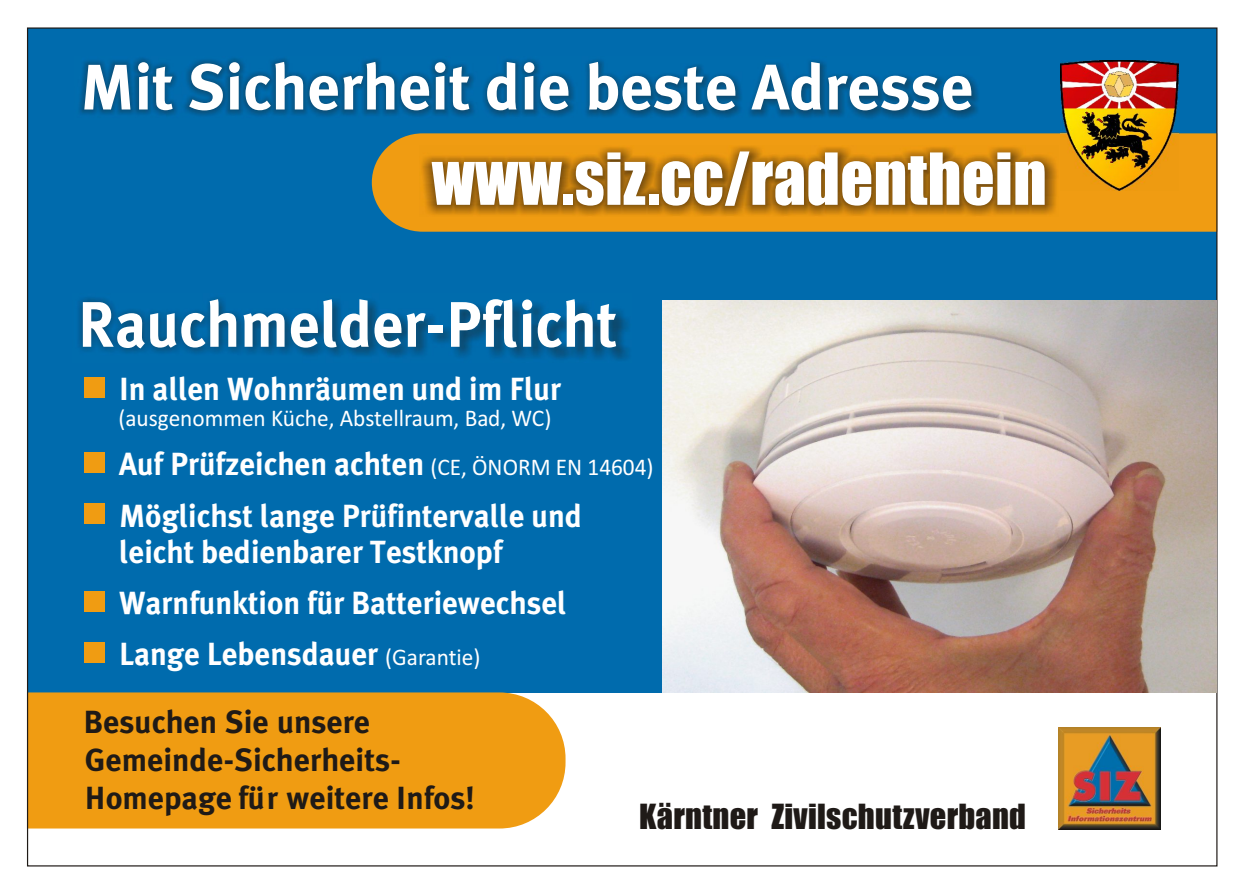
<style>
.page{position:relative;width:1248px;height:896px;background:#fff}
.page>*{position:absolute;margin:0;border:0;box-sizing:border-box;transform-origin:0 0}
.t1{font:66.2px "Impact";letter-spacing:.005em;color:#fff}
.t2{font:700 64.2px "Meta Plus";color:#fff}
.t3{font:700 64.2px "Meta Plus";color:#fff;scale:.95 1}
.t4{font:700 32px "Meta Plus";color:#fff}
.t5{font:700 32px/38px "Meta Plus";color:#1f1a17}
.t6{font:32px "Impact";letter-spacing:.01em;color:#1f1a17}
.t7{font:24px "Calibri";color:#fff}
.s1{font-family:"Calibri";font-weight:400;font-size:24px}
</style>
<div class="page">
<div style="left:28px;top:28px;width:1189px;height:665px;background:#006bad"></div>
<div style="left:29px;top:692px;width:537px;height:137px;background:#f09c12"></div>
<img style="left:1058px;top:728px;width:102px;height:102px">
<img style="left:79px;top:58px;width:899px;height:60px">
<svg style="left:372px;top:133px;width:844px;height:99px;background:#e39919"></svg>
<img style="left:419px;top:145px;width:639px;height:72px">
<div style="left:84px;top:503px;width:21px;height:21px;background:#f09c12"></div>
<div style="left:84px;top:452px;width:21px;height:21px;background:#f09c12"></div>
<div style="left:84px;top:591px;width:21px;height:21px;background:#f09c12"></div>
<div style="left:84px;top:642px;width:21px;height:21px;background:#f09c12"></div>
<img style="left:79px;top:298px;width:550px;height:62px">
<div style="left:84px;top:377px;width:21px;height:21px;background:#f09c12"></div>
<img style="left:662px;top:301px;width:554px;height:392px">
<img style="left:1061px;top:61px;width:118px;height:130px">
<h2 class="t2" style="left:80px;top:50px;width:895px">Mit Sicherheit die beste Adresse</h2>
<h1 class="t1" style="left:432px;top:152px;width:616px">www.siz.cc/radenthein</h1>
<h2 class="t3" style="left:78px;top:287px;width:569px">Rauchmelder-Pflicht</h2>
<p class="t4" style="left:119px;top:370px;width:443px">In allen Wohnräumen und im Flur</p>
<p class="t7" style="left:118px;top:408px;width:435px">(ausgenommen Küche, Abstellraum, Bad, WC)</p>
<p class="t4" style="left:119px;top:446px;width:307px">Auf Prüfzeichen achten</p>
<p class="t7" style="left:430px;top:457px;width:225px">(CE, ÖNORM EN 14604)</p>
<p class="t4" style="left:119px;top:497px;width:464px">Möglichst lange Prüfintervalle und</p>
<p class="t4" style="left:119px;top:534px;width:385px">leicht bedienbarer Testknopf</p>
<p class="t4" style="left:119px;top:585px;width:449px">Warnfunktion für Batteriewechsel</p>
<p class="t4" style="left:119px;top:636px;width:363px">Lange Lebensdauer <span class="s1">(Garantie)</span></p>
<p class="t5" style="left:84px;top:703px;width:393px">Besuchen Sie unsere<br>Gemeinde-Sicherheits-<br>Homepage für weitere Infos!</p>
<p class="t6" style="left:639px;top:803px;width:388px">Kärntner Zivilschutzverband</p>
</div>
